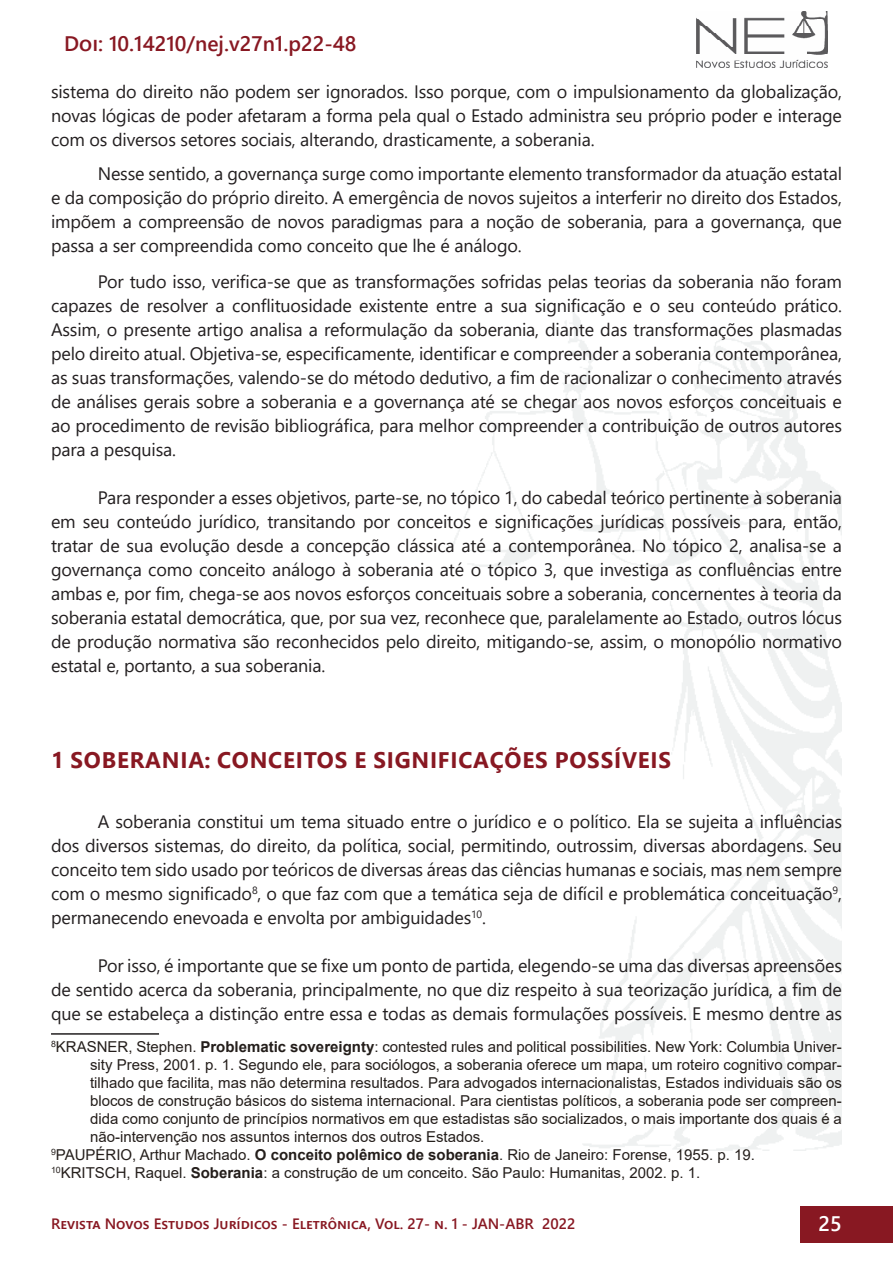
<style>
.page{position:relative;width:893px;height:1263px;background:#fff}
.page>*{position:absolute;margin:0;border:0;box-sizing:border-box;transform-origin:0 0}
.t1{font:700 22.5px "Segoe UI";letter-spacing:.035em;color:#881822}
.t2{font:600 21px "Segoe UI";color:#881822}
.t3{font:600 21px "Segoe UI";color:#fff}
.t4{font:18px/24px "Segoe UI";letter-spacing:-.01em;color:#231f20;text-align:justify}
.t5{font:15px "Arial";color:#241e1b}
.t6{font:600 15px "Segoe UI";color:#881822}
.s1{font-weight:700}
</style>
<div class="page">
<div style="left:800px;top:1206px;width:93px;height:36px;background:#881822"></div>
<img style="left:696px;top:12px;width:131px;height:56px">
<hr style="left:51px;top:1033px;width:108px;height:2px;background:#231f20">
<p class="t2" style="left:64px;top:24px;width:294px">DOI: 10.14210/nej.v27n1.p22-48</p>
<p class="t4" style="left:51px;top:78px;width:792px">sistema do direito não podem ser ignorados. Isso porque, com o impulsionamento da globalização, novas lógicas de poder afetaram a forma pela qual o Estado administra seu próprio poder e interage com os diversos setores sociais, alterando, drasticamente, a soberania.</p>
<p class="t4" style="left:51px;top:160px;width:792px;text-indent:47px">Nesse sentido, a governança surge como importante elemento transformador da atuação estatal e da composição do próprio direito. A emergência de novos sujeitos a interferir no direito dos Estados, impõem a compreensão de novos paradigmas para a noção de soberania, para a governança, que passa a ser compreendida como conceito que lhe é análogo.</p>
<p class="t4" style="left:51px;top:268px;width:792px;text-indent:47px">Por tudo isso, verifica-se que as transformações sofridas pelas teorias da soberania não foram capazes de resolver a conflituosidade existente entre a sua significação e o seu conteúdo prático.<br>Assim, o presente artigo analisa a reformulação da soberania, diante das transformações plasmadas pelo direito atual. Objetiva-se, especificamente, identificar e compreender a soberania contemporânea, as suas transformações, valendo-se do método dedutivo, a fim de racionalizar o conhecimento através de análises gerais sobre a soberania e a governança até se chegar aos novos esforços conceituais e ao procedimento de revisão bibliográfica, para melhor compreender a contribuição de outros autores para a pesquisa.</p>
<p class="t4" style="left:51px;top:484px;width:793px;text-indent:47px">Para responder a esses objetivos, parte-se, no tópico 1, do cabedal teórico pertinente à soberania em seu conteúdo jurídico, transitando por conceitos e significações jurídicas possíveis para, então, tratar de sua evolução desde a concepção clássica até a contemporânea. No tópico 2, analisa-se a governança como conceito análogo à soberania até o tópico 3, que investiga as confluências entre ambas e, por fim, chega-se aos novos esforços conceituais sobre a soberania, concernentes à teoria da soberania estatal democrática, que, por sua vez, reconhece que, paralelamente ao Estado, outros lócus de produção normativa são reconhecidos pelo direito, mitigando-se, assim, o monopólio normativo estatal e, portanto, a sua soberania.</p>
<p class="t1" style="left:51px;top:739px;width:622px">1 SOBERANIA: CONCEITOS E SIGNIFICAÇÕES POSSÍVEIS</p>
<p class="t4" style="left:51px;top:808px;width:792px;text-indent:47px">A soberania constitui um tema situado entre o jurídico e o político. Ela se sujeita a influências dos diversos sistemas, do direito, da política, social, permitindo, outrossim, diversas abordagens. Seu conceito tem sido usado por teóricos de diversas áreas das ciências humanas e sociais, mas nem sempre com o mesmo significado<sup>8</sup>, o que faz com que a temática seja de difícil e problemática conceituação<sup>9</sup>, permanecendo enevoada e envolta por ambiguidades<sup>10</sup>.</p>
<p class="t4" style="left:51px;top:952px;width:792px;text-indent:47px">Por isso, é importante que se fixe um ponto de partida, elegendo-se uma das diversas apreensões de sentido acerca da soberania, principalmente, no que diz respeito à sua teorização jurídica, a fim de que se estabeleça a distinção entre essa e todas as demais formulações possíveis. E mesmo dentre as</p>
<p class="t5" style="left:51px;top:1036px;width:792px"><sup>8</sup>KRASNER, Stephen. <span class="s1">Problematic sovereignty</span>: contested rules and political possibilities. New York: Columbia Univer-</p>
<p class="t5" style="left:90px;top:1054px;width:753px">sity Press, 2001. p. 1. Segundo ele, para sociólogos, a soberania oferece um mapa, um roteiro cognitivo compar-</p>
<p class="t5" style="left:90px;top:1072px;width:753px">tilhado que facilita, mas não determina resultados. Para advogados internacionalistas, Estados individuais são os</p>
<p class="t5" style="left:90px;top:1090px;width:753px">blocos de construção básicos do sistema internacional. Para cientistas políticos, a soberania pode ser compreen-</p>
<p class="t5" style="left:90px;top:1108px;width:753px">dida como conjunto de princípios normativos em que estadistas são socializados, o mais importante dos quais é a</p>
<p class="t5" style="left:90px;top:1126px;width:396px">não-intervenção nos assuntos internos dos outros Estados.</p>
<p class="t5" style="left:51px;top:1144px;width:706px"><sup>9</sup>PAUPÉRIO, Arthur Machado. <span class="s1">O conceito polêmico de soberania</span>. Rio de Janeiro: Forense, 1955. p. 19.</p>
<p class="t5" style="left:51px;top:1162px;width:651px"><sup>10</sup>KRITSCH, Raquel. <span class="s1">Soberania</span>: a construção de um conceito. São Paulo: Humanitas, 2002. p. 1.</p>
<p class="t6" style="left:51px;top:1209px;width:526px">REVISTA NOVOS ESTUDOS JURÍDICOS - ELETRÔNICA, VOL. 27- N. 1 - JAN-ABR 2022</p>
<p class="t3" style="left:819px;top:1203px;width:25px">25</p>
</div>
